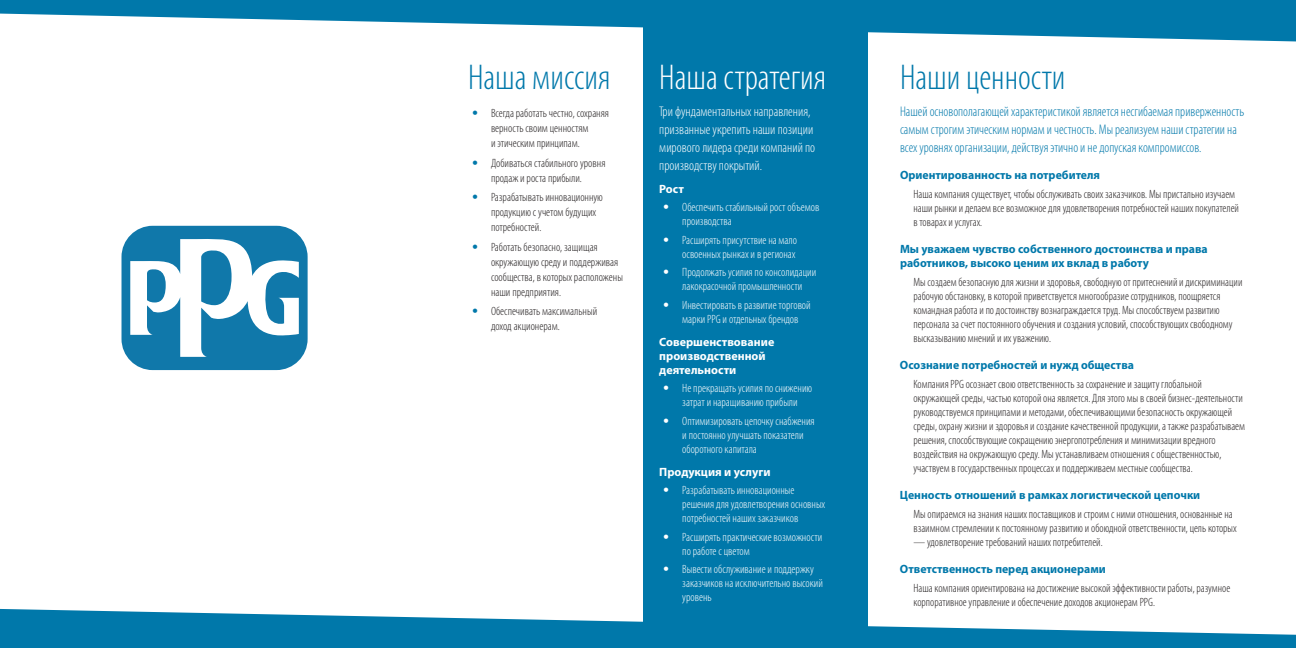
<style>
.page{position:relative;width:1296px;height:648px;background:#fff}
.page>*{position:absolute;margin:0;border:0;box-sizing:border-box;transform-origin:0 0}
.headings{font:300 condensed 36px "Myriad Pro";color:#0078aa}
.headings-2{font:300 condensed 36px "Myriad Pro";color:#fff}
.smaller_blue_text{font:300 condensed 14px/18px "Myriad Pro";color:#0078aa}
.smaller_blue_text-2{font:300 condensed 14px/18px "Myriad Pro";color:#fff}
.small_text{font:300 condensed 12px/14px "Myriad Pro";color:#231f20}
.bullets{font:300 condensed 12px/14px "Myriad Pro";color:#fff}
.subhead{font:700 12px/14px "Myriad Pro";color:#0078aa}
.subhead-2{font:700 12px/14px "Myriad Pro";color:#fff}
.s1{font-family:"Helvetica Neue LT Pro";font-weight:700;font-stretch:normal;color:#0078aa}
.s2{font-family:"Helvetica Neue LT Pro";font-weight:700;font-stretch:normal}
</style>
<div class="page">
<div style="left:643px;top:0;width:225px;height:648px;background:#0078aa"></div>
<svg style="left:0;top:0;width:1296px;height:42px;fill:#0078aa"></svg>
<svg style="left:0;top:609px;width:1296px;height:39px;fill:#0078aa"></svg>
<div style="left:122px;top:226px;width:186px;height:144px;background:#1078aa;border-radius:31px"></div>
<svg style="left:130px;top:239px;width:169px;height:118px"></svg>
<p class="headings" style="left:468px;top:55px;width:144px">Наша миссия</p>
<p class="small_text" style="left:491px;top:106px;width:120px;line-height:15px;text-indent:-19px"><span class="s1">•</span> Всегда работать честно, сохраняя верность своим ценностям<br>и этическим принципам.</p>
<p class="small_text" style="left:472px;top:155px;width:135px;line-height:15px;text-align:center"><span class="s1">•</span> Добиваться стабильного уровня продаж и роста прибыли.</p>
<p class="small_text" style="left:491px;top:190px;width:113px;line-height:15px;text-indent:-19px"><span class="s1">•</span> Разрабатывать инновационную продукцию с учетом будущих потребностей.</p>
<p class="small_text" style="left:491px;top:239px;width:133px;line-height:15px;text-indent:-19px"><span class="s1">•</span> Работать безопасно, защищая окружающую среду и поддерживая сообщества, в которых расположены наши предприятия.</p>
<p class="small_text" style="left:491px;top:304px;width:108px;line-height:15px;text-indent:-19px"><span class="s1">•</span> Обеспечивать максимальный доход акционерам.</p>
<p class="headings-2" style="left:659px;top:55px;width:168px">Наша стратегия</p>
<p class="smaller_blue_text-2" style="left:659px;top:102px;width:157px">Три фундаментальных направления, призванные укрепить наши позиции мирового лидера среди компаний по производству покрытий.</p>
<p class="subhead-2" style="left:659px;top:181px;width:26px">Рост</p>
<p class="bullets" style="left:682px;top:200px;width:139px;text-indent:-19px"><span class="s2">•</span> Обеспечить стабильный рост объемов производства</p>
<p class="bullets" style="left:663px;top:233px;width:135px;text-align:right"><span class="s2">•</span> Расширять присутствие на мало освоенных рынках и в регионах</p>
<p class="bullets" style="left:663px;top:265px;width:154px;text-align:center"><span class="s2">•</span> Продолжать усилия по консолидации лакокрасочной промышленности</p>
<p class="bullets" style="left:663px;top:298px;width:149px;text-align:center"><span class="s2">•</span> Инвестировать в развитие торговой марки PPG и отдельных брендов</p>
<p class="subhead-2" style="left:659px;top:334px;width:117px">Совершенствование производственной деятельности</p>
<p class="bullets" style="left:663px;top:381px;width:150px;text-align:center"><span class="s2">•</span> Не прекращать усилия по снижению затрат и наращиванию прибыли</p>
<p class="bullets" style="left:682px;top:414px;width:134px;text-indent:-19px"><span class="s2">•</span> Оптимизировать цепочку снабжения и постоянно улучшать показатели оборотного капитала</p>
<p class="subhead-2" style="left:659px;top:464px;width:113px">Продукция и услуги</p>
<p class="bullets" style="left:682px;top:483px;width:145px;text-indent:-19px"><span class="s2">•</span> Разрабатывать инновационные решения для удовлетворения основных потребностей наших заказчиков</p>
<p class="bullets" style="left:682px;top:530px;width:141px;text-indent:-19px"><span class="s2">•</span> Расширять практические возможности по работе с цветом</p>
<p class="bullets" style="left:682px;top:562px;width:142px;text-indent:-19px"><span class="s2">•</span> Вывести обслуживание и поддержку заказчиков на исключительно высокий уровень</p>
<p class="headings" style="left:900px;top:55px;width:167px">Наши ценности</p>
<p class="smaller_blue_text" style="left:900px;top:102px;width:346px">Нашей основополагающей характеристикой является несгибаемая приверженность самым строгим этическим нормам и честность. Мы реализуем наши стратегии на всех уровнях организации, действуя этично и не допуская компромиссов.</p>
<p class="subhead" style="left:900px;top:168px;width:202px">Ориентированность на потребителя</p>
<p class="small_text" style="left:914px;top:187px;width:327px">Наша компания существует, чтобы обслуживать своих заказчиков. Мы пристально изучаем наши рынки и делаем все возможное для удовлетворения потребностей наших покупателей в товарах и услугах.</p>
<p class="subhead" style="left:900px;top:242px;width:309px">Мы уважаем чувство собственного достоинства и права работников, высоко ценим их вклад в работу</p>
<p class="small_text" style="left:913px;top:275px;width:330px">Мы создаем безопасную для жизни и здоровья, свободную от притеснений и дискриминации рабочую обстановку, в которой приветствуется многообразие сотрудников, поощряется командная работа и по достоинству вознаграждается труд. Мы способствуем развитию персонала за счет постоянного обучения и создания условий, способствующих свободному высказыванию мнений и их уважению.</p>
<p class="subhead" style="left:900px;top:358px;width:236px">Осознание потребностей и нужд общества</p>
<p class="small_text" style="left:913px;top:377px;width:333px">Компания PPG осознает свою ответственность за сохранение и защиту глобальной окружающей среды, частью которой она является. Для этого мы в своей бизнес-деятельности руководствуемся принципами и методами, обеспечивающими безопасность окружающей среды, охрану жизни и здоровья и создание качественной продукции, а также разрабатываем решения, способствующие сокращению энергопотребления и минимизации вредного воздействия на окружающую среду. Мы устанавливаем отношения с общественностью, участвуем в государственных процессах и поддерживаем местные сообщества.</p>
<p class="subhead" style="left:900px;top:488px;width:302px">Ценность отношений в рамках логистической цепочки</p>
<p class="small_text" style="left:913px;top:507px;width:325px">Мы опираемся на знания наших поставщиков и строим с ними отношения, основанные на взаимном стремлении к постоянному развитию и обоюдной ответственности, цель которых</p>
<p class="small_text" style="left:913px;top:535px;width:191px">— удовлетворение требований наших потребителей.</p>
<p class="subhead" style="left:900px;top:562px;width:207px">Ответственность перед акционерами</p>
<p class="small_text" style="left:913px;top:581px;width:318px">Наша компания ориентирована на достижение высокой эффективности работы, разумное корпоративное управление и обеспечение доходов акционерам PPG.</p>
</div>
